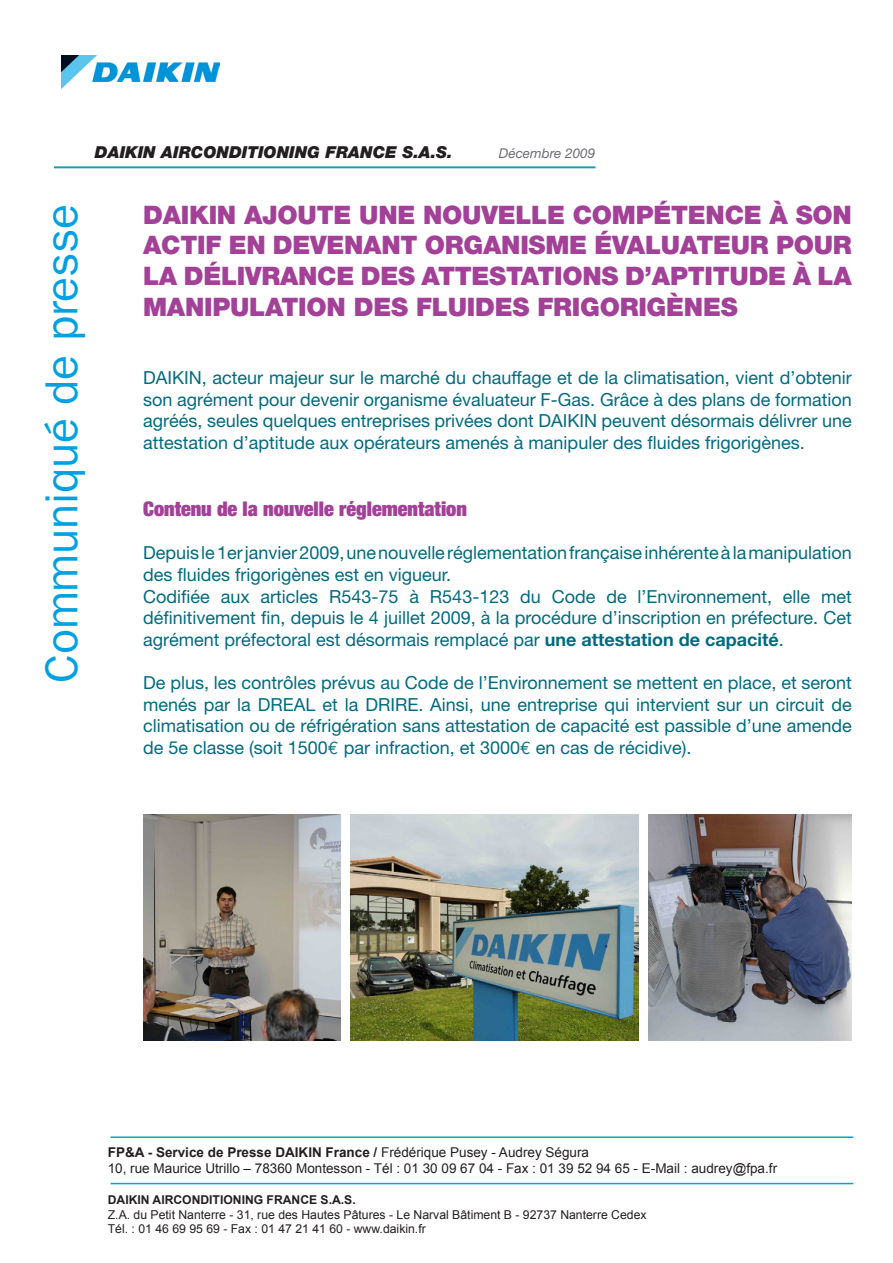
<style>
.page{position:relative;width:893px;height:1263px;background:#fff}
.page>*{position:absolute;margin:0;border:0;box-sizing:border-box;transform-origin:0 0}
.t1{font:46.5px "Franklin Gothic";letter-spacing:-.005em;color:#00a1e3}
.t2{font:900 25.5px/30.6px "Helvetica Neue";letter-spacing:-.01em;color:#a34097}
.t3{font:900 expanded 20.25px "Helvetica Neue";color:#a34097}
.t4{font:18px/21.6px "Helvetica Neue";color:#006b80;text-align:justify}
.t5{font:italic 900 16.5px "Helvetica Neue";color:#231f20}
.t6{font:13.5px/16.2px "Arial";color:#231f20}
.t7{font:italic 13.5px "Helvetica Neue";color:#6c6d70}
.t8{font:12.15px/14.7px "Arial";color:#231f20}
.t9{font:700 12.15px "Arial";color:#231f20}
.s1{font-weight:700}
.s2{font-family:"Euro Mono"}
</style>
<div class="page">
<hr style="left:54px;top:167px;width:541px;height:1px;background:#00a1e3">
<img style="left:62px;top:55px;width:157px;height:34px">
<hr style="left:111px;top:1136px;width:742px;height:2px;background:#00a1e3">
<hr style="left:111px;top:1183px;width:742px;height:1px;background:#00a1e3">
<img style="left:143px;top:814px;width:197px;height:227px">
<img style="left:351px;top:814px;width:287px;height:227px">
<img style="left:648px;top:814px;width:204px;height:227px">
<p class="t5" style="left:95px;top:142px;width:359px">DAIKIN AIRCONDITIONING FRANCE S.A.S.</p>
<p class="t7" style="left:499px;top:145px;width:98px">Décembre 2009</p>
<h1 class="t1" style="left:35px;top:683px;width:481px;rotate:-90deg">Communiqué de presse</h1>
<h2 class="t2" style="left:143px;top:199px;width:707px">DAIKIN AJOUTE UNE NOUVELLE COMPÉTENCE À SON<br>ACTIF EN DEVENAN</h2>
<h2 class="t2" style="left:143px;top:230px;width:711px;text-align:justify;text-indent:257px">T ORGANISME ÉVALUATEUR POUR LA DÉLIVRANCE DES ATTESTATIONS D’APTITUDE À LA MANIPULATION DES FLUIDES FRIGORIGÈNES</h2>
<p class="t4" style="left:143px;top:366px;width:710px">DAIKIN, acteur majeur sur le marché du chauffage et de la climatisation, vient d’obtenir son agrément pour devenir organisme évaluateur F-Gas. Grâce à des plans de formation agréés, seules quelques entreprises privées dont DAIKIN peuvent désormais délivrer une attestation d’aptitude aux opérateurs amenés à manipuler des fluides frigorigènes.</p>
<p class="t3" style="left:143px;top:496px;width:325px">Contenu de la nouvelle réglementation</p>
<p class="t4" style="left:143px;top:542px;width:710px;text-align:left">Depuis le 1er janvier 2009, une nouvelle réglementation française inhérente à la manipulation des fluides frigorigènes est en vigueur.<br>Codifiée aux articles R543-75 à R543-123 du Code de l’Environnement, elle met définitivement fin, depuis le 4 juillet 2009, à la procédure d’inscription en préfecture. Cet agrément préfectoral est désormais remplacé par <span class="s1">une attestation de capacité</span>.</p>
<p class="t4" style="left:143px;top:672px;width:710px">De plus, les contrôles prévus au Code de l’Environnement se mettent en place, et seront menés par la DREAL et la DRIRE. Ainsi, une entreprise qui intervient sur un circuit de climatisation ou de réfrigération sans attestation de capacité est passible d’une amende de 5e classe (soit 1500<span class="s2">€</span> par infraction, et 3000<span class="s2">€</span> en cas de récidive).</p>
<p class="t6" style="left:108px;top:1144px;width:671px"><span class="s1">FP&amp;A - Service de Presse DAIKIN France /</span> Frédérique Pusey - Audrey Ségura<br>10, rue Maurice Utrillo – 78360 Montesson - Tél : 01 30 09 67 04 - Fax : 01 39 52 94 65 - E-Mail : audrey@fpa.fr</p>
<p class="t9" style="left:108px;top:1192px;width:249px">DAIKIN AIRCONDITIONING FRANCE S.A.S.</p>
<p class="t8" style="left:108px;top:1207px;width:540px">Z.A. du Petit Nanterre - 31, rue des Hautes Pâtures - Le Narval Bâtiment B - 92737 Nanterre Cedex<br>Tél. : 01 46 69 95 69 - Fax : 01 47 21 41 60 - www.daikin.fr</p>
</div>
